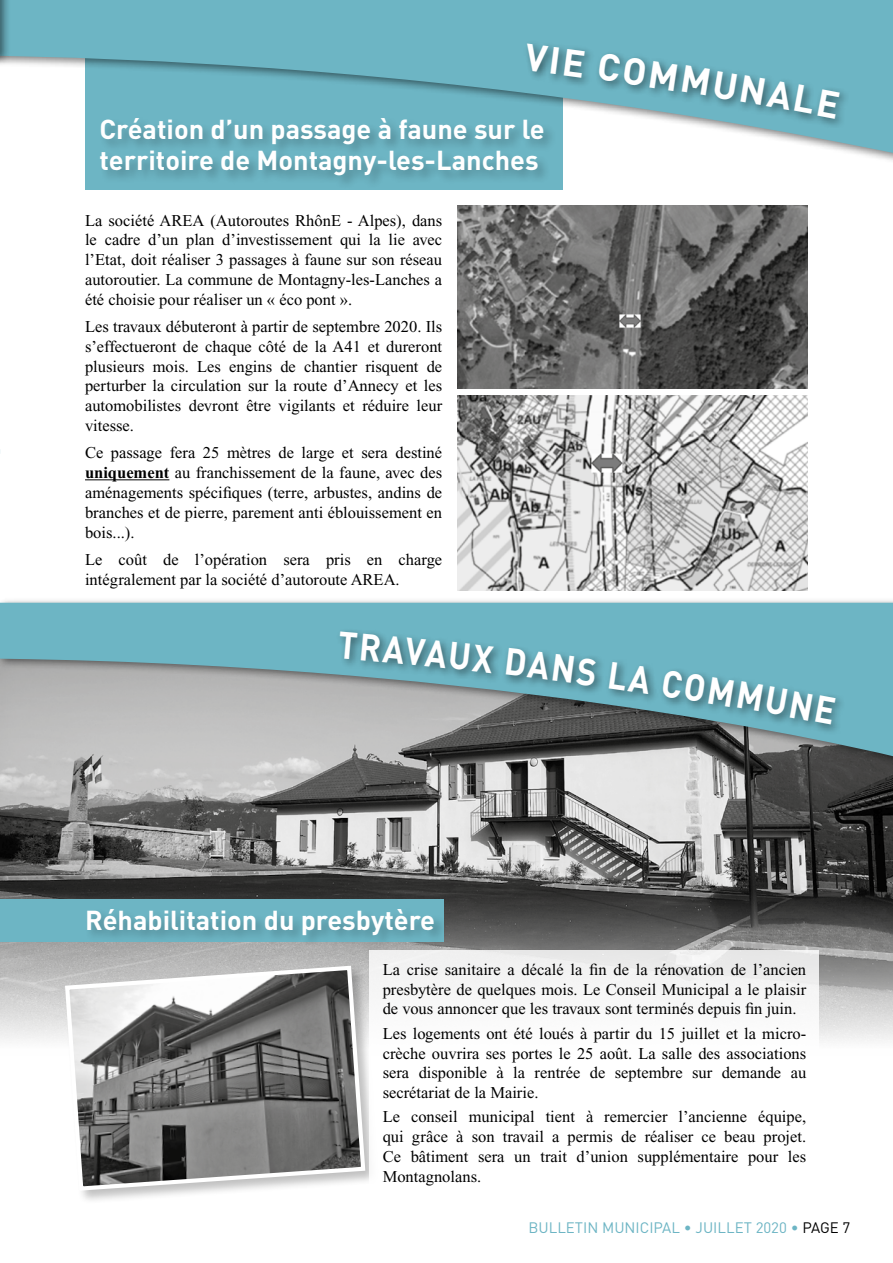
<style>
.page{position:relative;width:893px;height:1263px;background:#fff}
.page>*{position:absolute;margin:0;border:0;box-sizing:border-box;transform-origin:0 0}
.t1{font:700 37.5px "DIN";color:#fff;scale:.9 1}
.t2{font:700 27.15px/31.2px "DIN";color:#fff}
.t3{font:16.5px/19.8px "Times New Roman";color:#000;text-align:justify}
.t4{font:15px "DIN";color:#6db5c4}
.s1{font-weight:700}
.s2{color:#000}
</style>
<div class="page">
<img style="left:0;top:772px;width:893px;height:269px">
<svg style="left:11px;top:0;width:882px;height:189px;fill:#6db5c4"></svg>
<div style="left:0;top:0;width:11px;height:181px;background:#000;opacity:.5"></div>
<svg style="left:0;top:0;width:1px;height:170px"></svg>
<div style="left:523px;top:39px;width:327px;height:90px;background:#000;opacity:.5"></div>
<hr style="left:85px;top:479px;width:84px;height:1px;background:#000">
<img style="left:457px;top:206px;width:351px;height:183px">
<img style="left:457px;top:395px;width:351px;height:195px">
<div style="left:0;top:597px;width:893px;height:175px;background:#000;opacity:.5"></div>
<svg style="left:0;top:603px;width:893px;height:158px;background:#88aab1"></svg>
<div style="left:335px;top:627px;width:511px;height:108px;background:#000;opacity:.5"></div>
<div style="left:0;top:899px;width:444px;height:42px;background:#6db5c4"></div>
<div style="left:85px;top:907px;width:363px;height:42px;background:#000;opacity:.25"></div>
<div style="left:63px;top:964px;width:316px;height:240px;background:#000;opacity:.25"></div>
<svg style="left:63px;top:963px;width:305px;height:230px;background:#909090"></svg>
<div style="left:370px;top:951px;width:449px;height:256px;background:#fff"></div>
<svg style="left:524px;top:44px;width:316px;height:74px;background:#6ba9b6"></svg>
<svg style="left:338px;top:631px;width:132px;height:40px;background:#5e9ca9"></svg>
<svg style="left:576px;top:657px;width:76px;height:37px;background:#5f9fac"></svg>
<svg style="left:662px;top:669px;width:174px;height:56px;background:#5e9ba8"></svg>
<h2 class="t2" style="left:99px;top:113px;width:447px">Création d’un passage à faune sur le territoire de Montagny-les-Lanches</h2>
<p class="t3" style="left:85px;top:210px;width:359px">La société AREA (Autoroutes RhônE - Alpes), dans le cadre d’un plan d’investissement qui la lie avec l’Etat, doit réaliser 3 passages à faune sur son réseau autoroutier. La commune de Montagny-les-Lanches a été choisie pour réaliser un « éco pont ».</p>
<p class="t3" style="left:85px;top:317px;width:359px">Les travaux débuteront à partir de septembre 2020. Ils s’effectueront de chaque côté de la A41 et dureront plusieurs mois. Les engins de chantier risquent de perturber la circulation sur la route d’Annecy et les automobilistes devront être vigilants et réduire leur vitesse.</p>
<p class="t3" style="left:85px;top:443px;width:359px">Ce passage fera 25 mètres de large et sera destiné <span class="s1">uniquement</span> au franchissement de la faune, avec des aménagements spécifiques (terre, arbustes, andins de branches et de pierre, parement anti éblouissement en bois...).</p>
<p class="t3" style="left:85px;top:549px;width:359px">Le coût de l’opération sera pris en charge intégralement par la société d’autoroute AREA.</p>
<h1 class="t1" style="left:476px;top:633px;width:116px;rotate:7deg">X DAN</h1>
<h2 class="t2" style="left:85px;top:903px;width:352px">Réhabilitation du presbytère</h2>
<p class="t3" style="left:383px;top:959px;width:425px">La crise sanitaire a décalé la fin de la rénovation de l’ancien presbytère de quelques mois. Le Conseil Municipal a le plaisir de vous annoncer que les travaux sont terminés depuis fin juin.</p>
<p class="t3" style="left:383px;top:1023px;width:425px">Les logements ont été loués à partir du 15 juillet et la micro&shy;crèche ouvrira ses portes le 25 août. La salle des associations sera disponible à la rentrée de septembre sur demande au secrétariat de la Mairie.</p>
<p class="t3" style="left:383px;top:1107px;width:425px">Le conseil municipal tient à remercier l’ancienne équipe, qui grâce à son travail a permis de réaliser ce beau projet.<br>Ce bâtiment sera un trait d’union supplémentaire pour les Montagnolans.</p>
<p class="t4" style="left:528px;top:1218px;width:323px">BULLETIN MUNICIPAL • JUILLET 2020 • <span class="s2">PAGE 7</span></p>
</div>
